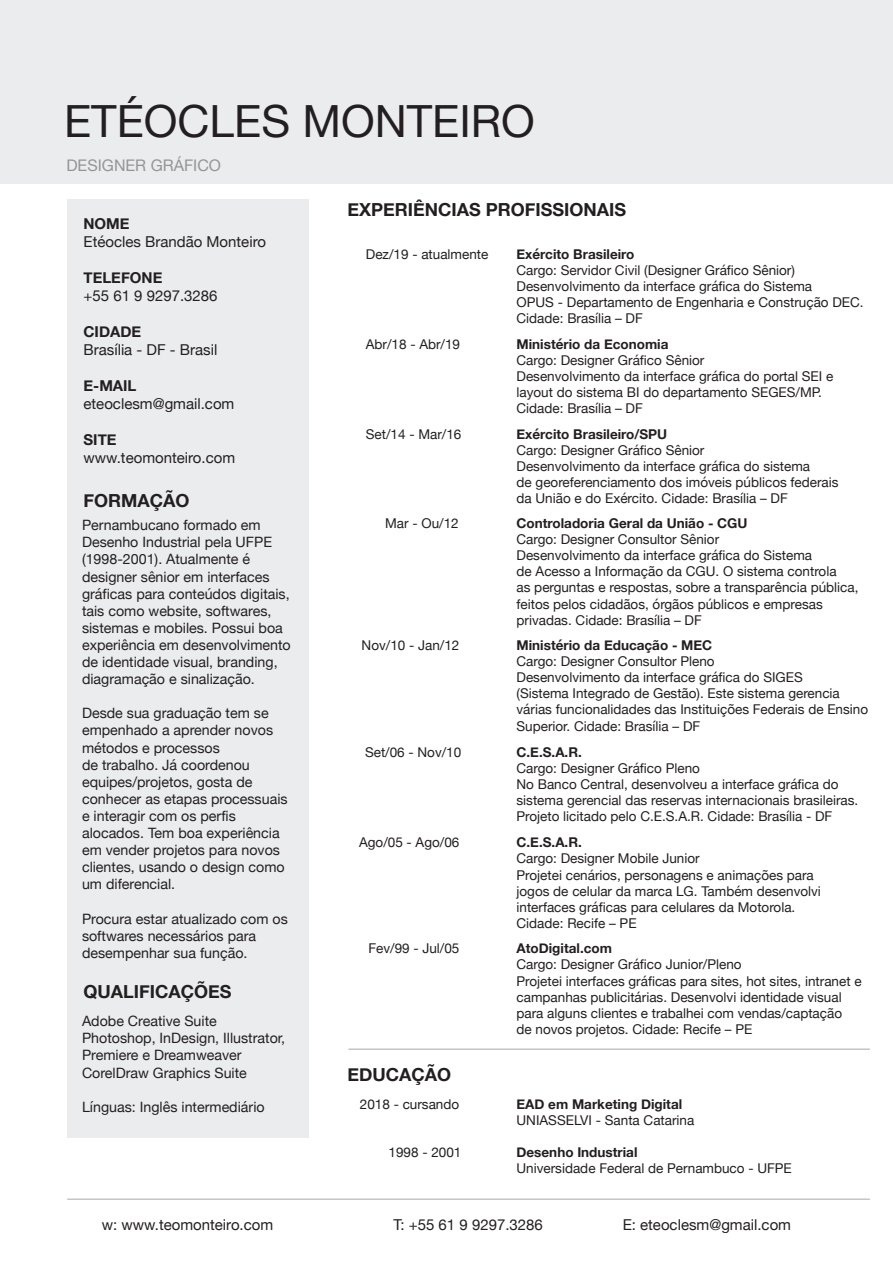
<style>
.page{position:relative;width:893px;height:1263px;background:#fff}
.page>*{position:absolute;margin:0;border:0;box-sizing:border-box;transform-origin:0 0}
.t1{font:44.4px "Helvetica Neue";color:#231f20}
.t2{font:700 18px "Helvetica Neue";color:#231f20}
.t3{font:15.9px "Helvetica Neue";color:#939598}
.t4{font:15px "Helvetica Neue";color:#231f20}
.t5{font:700 15px "Helvetica Neue";color:#231f20}
.t6{font:14.25px/17.1px "Helvetica Neue";color:#231f20}
.t7{font:13.5px/16.2px "Helvetica Neue";color:#231f20}
.t8{font:700 13.5px "Helvetica Neue";color:#231f20}
</style>
<div class="page">
<div style="left:68px;top:199px;width:241px;height:938px;background:#ebecee"></div>
<div style="left:0;top:0;width:893px;height:183px;background:#ebecee"></div>
<hr style="left:349px;top:1049px;width:521px;height:1px;background:#a8a9ad">
<hr style="left:68px;top:1199px;width:802px;height:1px;background:#a8a9ad">
<h1 class="t1" style="left:64px;top:90px;width:472px">ETÉOCLES MONTEIRO</h1>
<p class="t3" style="left:66px;top:154px;width:156px">DESIGNER GRÁFICO</p>
<h2 class="t2" style="left:348px;top:195px;width:280px">EXPERIÊNCIAS PROFISSIONAIS</h2>
<p class="t5" style="left:84px;top:212px;width:48px">NOME</p>
<p class="t4" style="left:84px;top:231px;width:184px">Etéocles Brandão Monteiro</p>
<p class="t5" style="left:84px;top:266px;width:80px">TELEFONE</p>
<p class="t4" style="left:84px;top:285px;width:136px">+55 61 9 9297.3286</p>
<p class="t5" style="left:84px;top:320px;width:59px">CIDADE</p>
<p class="t4" style="left:84px;top:339px;width:135px">Brasília - DF - Brasil</p>
<p class="t5" style="left:84px;top:374px;width:55px">E-MAIL</p>
<p class="t4" style="left:84px;top:393px;width:152px">eteoclesm@gmail.com</p>
<p class="t5" style="left:84px;top:428px;width:35px">SITE</p>
<p class="t4" style="left:84px;top:447px;width:153px">www.teomonteiro.com</p>
<p class="t8" style="left:517px;top:243px;width:119px">Exército Brasileiro</p>
<p class="t7" style="left:517px;top:263px;width:349px">Cargo: Servidor Civil (Designer Gráfico Sênior)<br>Desenvolvimento da interface gráfica do Sistema<br>OPUS - Departamento de Engenharia e Construção DEC.<br>Cidade: Brasília – DF</p>
<p class="t7" style="left:366px;top:246px;width:124px">Dez/19 - atualmente</p>
<p class="t8" style="left:517px;top:333px;width:153px">Ministério da Economia</p>
<p class="t7" style="left:517px;top:353px;width:318px">Cargo: Designer Gráfico Sênior<br>Desenvolvimento da interface gráfica do portal SEI e layout do sistema BI do departamento SEGES/MP.<br>Cidade: Brasília – DF</p>
<p class="t7" style="left:366px;top:336px;width:96px">Abr/18 - Abr/19</p>
<p class="t8" style="left:517px;top:423px;width:152px">Exército Brasileiro/SPU</p>
<p class="t7" style="left:517px;top:443px;width:324px">Cargo: Designer Gráfico Sênior<br>Desenvolvimento da interface gráfica do sistema<br>de georeferenciamento dos imóveis públicos federais da União e do Exército. Cidade: Brasília – DF</p>
<p class="t7" style="left:366px;top:426px;width:97px">Set/14 - Mar/16</p>
<h2 class="t2" style="left:84px;top:486px;width:108px">FORMAÇÃO</h2>
<p class="t6" style="left:82px;top:517px;width:210px">Pernambucano formado em<br>Desenho Industrial pela UFPE (1998-2001). Atualmente é designer sênior em interfaces gráficas para conteúdos digitais, tais como website, softwares, sistemas e mobiles. Possui boa experiência em desenvolvimento de identidade visual, branding, diagramação e sinalização.</p>
<p class="t6" style="left:82px;top:705px;width:207px">Desde sua graduação tem se empenhado a aprender novos métodos e processos<br>de trabalho. Já coordenou equipes/projetos, gosta de conhecer as etapas processuais e interagir com os perfis alocados. Tem boa experiência em vender projetos para novos clientes, usando o design como um diferencial.</p>
<p class="t6" style="left:82px;top:911px;width:207px">Procura estar atualizado com os softwares necessários para desempenhar sua função.</p>
<p class="t7" style="left:385px;top:515px;width:75px">Mar - Ou/12</p>
<p class="t8" style="left:517px;top:512px;width:232px">Controladoria Geral da União - CGU</p>
<p class="t7" style="left:517px;top:532px;width:343px">Cargo: Designer Consultor Sênior<br>Desenvolvimento da interface gráfica do Sistema<br>de Acesso a Informação da CGU. O sistema controla<br>as perguntas e respostas, sobre a transparência pública, feitos pelos cidadãos, órgãos públicos e empresas privadas. Cidade: Brasília – DF</p>
<p class="t7" style="left:362px;top:637px;width:99px">Nov/10 - Jan/12</p>
<p class="t8" style="left:517px;top:634px;width:197px">Ministério da Educação - MEC</p>
<p class="t7" style="left:517px;top:654px;width:353px">Cargo: Designer Consultor Pleno<br>Desenvolvimento da interface gráfica do SIGES<br>(Sistema Integrado de Gestão). Este sistema gerencia várias funcionalidades das Instituições Federais de Ensino Superior. Cidade: Brasília – DF</p>
<p class="t7" style="left:365px;top:744px;width:98px">Set/06 - Nov/10</p>
<p class="t8" style="left:517px;top:741px;width:67px">C.E.S.A.R.</p>
<p class="t7" style="left:517px;top:761px;width:343px">Cargo: Designer Gráfico Pleno<br>No Banco Central, desenvolveu a interface gráfica do sistema gerencial das reservas internacionais brasileiras.<br>Projeto licitado pelo C.E.S.A.R. Cidade: Brasília - DF</p>
<p class="t7" style="left:359px;top:835px;width:102px">Ago/05 - Ago/06</p>
<p class="t8" style="left:517px;top:832px;width:67px">C.E.S.A.R.</p>
<p class="t7" style="left:517px;top:851px;width:306px">Cargo: Designer Mobile Junior<br>Projetei cenários, personagens e animações para jogos de celular da marca LG. Também desenvolvi interfaces gráficas para celulares da Motorola.<br>Cidade: Recife – PE</p>
<p class="t7" style="left:368px;top:941px;width:93px">Fev/99 - Jul/05</p>
<p class="t8" style="left:517px;top:938px;width:97px">AtoDigital.com</p>
<p class="t7" style="left:517px;top:957px;width:347px">Cargo: Designer Gráfico Junior/Pleno<br>Projetei interfaces gráficas para sites, hot sites, intranet e campanhas publicitárias. Desenvolvi identidade visual para alguns clientes e trabalhei com vendas/captação<br>de novos projetos. Cidade: Recife – PE</p>
<h2 class="t2" style="left:84px;top:977px;width:149px">QUALIFICAÇÕES</h2>
<p class="t6" style="left:82px;top:1013px;width:205px">Adobe Creative Suite<br>Photoshop, InDesign, Illustrator,<br>Premiere e Dreamweaver<br>CorelDraw Graphics Suite</p>
<p class="t6" style="left:82px;top:1099px;width:184px">Línguas: Inglês intermediário</p>
<p class="t7" style="left:360px;top:1097px;width:101px">2018 - cursando</p>
<p class="t8" style="left:517px;top:1094px;width:167px">EAD em Marketing Digital</p>
<p class="t7" style="left:517px;top:1113px;width:179px">UNIASSELVI - Santa Catarina</p>
<p class="t7" style="left:389px;top:1145px;width:74px">1998 - 2001</p>
<p class="t8" style="left:517px;top:1142px;width:122px">Desenho Industrial</p>
<p class="t7" style="left:517px;top:1161px;width:277px">Universidade Federal de Pernambuco - UFPE</p>
<h2 class="t2" style="left:348px;top:1060px;width:105px">EDUCAÇÃO</h2>
<p class="t4" style="left:102px;top:1214px;width:173px">w: www.teomonteiro.com</p>
<p class="t4" style="left:393px;top:1214px;width:151px">T: +55 61 9 9297.3286</p>
<p class="t4" style="left:623px;top:1214px;width:170px">E: eteoclesm@gmail.com</p>
</div>
